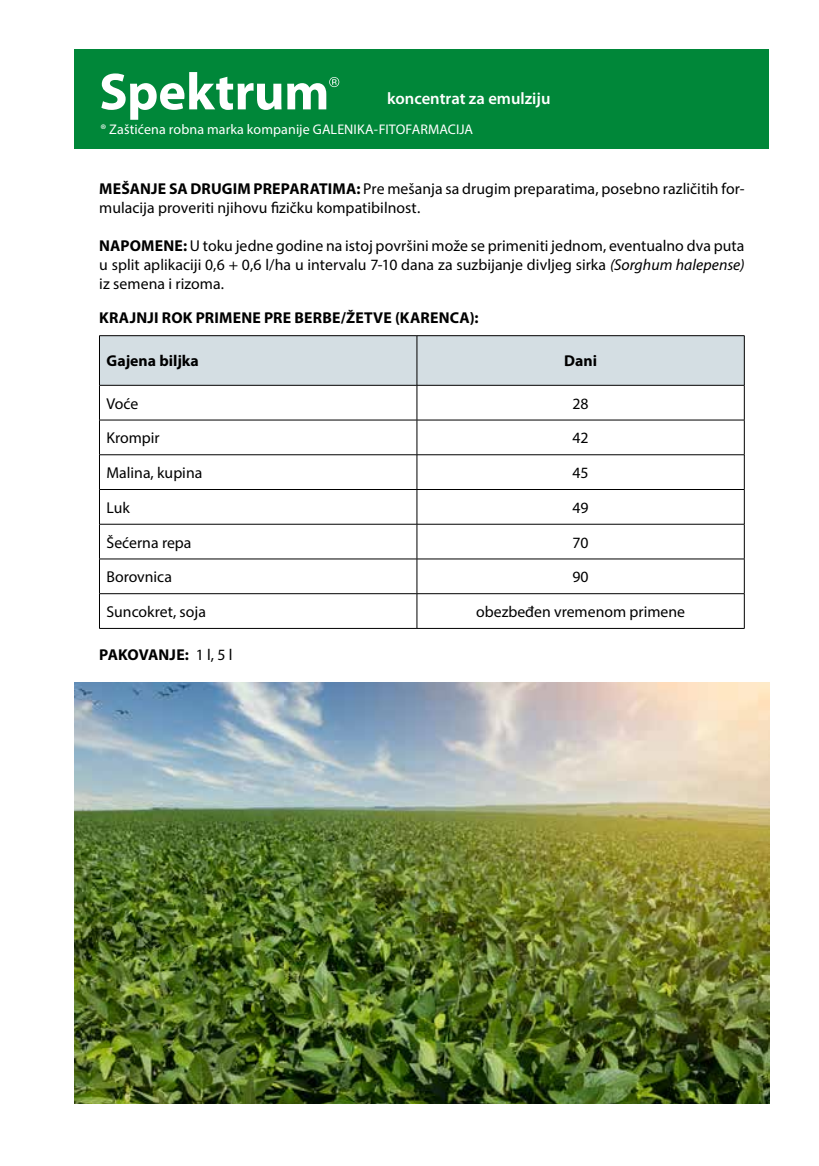
<style>
.page{position:relative;width:819px;height:1166px;background:#fff}
.page>*{position:absolute;margin:0;border:0;box-sizing:border-box;transform-origin:0 0}
.t1{font:700 52.5px "Myriad Pro";letter-spacing:-.005em;color:#fff}
.t2{font:600 16.62px "Myriad Pro";color:#fff}
.t3{font:15.75px/18.9px "Myriad Pro";color:#000}
.t4{font:700 15.75px "Myriad Pro";letter-spacing:.01em;color:#000}
.t5{font:14px "Myriad Pro";letter-spacing:.005em;color:#fff}
.s1{font-weight:700}
.s2{font-style:italic}
.s3{font-weight:400}
</style>
<div class="page">
<div style="left:74px;top:50px;width:695px;height:99px;background:#008739"></div>
<div style="left:100px;top:336px;width:644px;height:49px;background:#d4dee3"></div>
<svg style="left:100px;top:386px;width:644px;height:242px"></svg>
<hr style="left:99px;top:335px;width:318px;height:1px;background:#000">
<hr style="left:99px;top:336px;width:1px;height:49px;background:#000">
<hr style="left:417px;top:335px;width:327px;height:1px;background:#000">
<hr style="left:416px;top:336px;width:1px;height:49px;background:#000">
<hr style="left:744px;top:336px;width:1px;height:49px;background:#000">
<hr style="left:99px;top:385px;width:318px;height:1px;background:#000">
<hr style="left:99px;top:385px;width:1px;height:35px;background:#000">
<hr style="left:417px;top:385px;width:327px;height:1px;background:#000">
<hr style="left:416px;top:385px;width:1px;height:35px;background:#000">
<hr style="left:744px;top:385px;width:1px;height:35px;background:#000">
<hr style="left:99px;top:420px;width:318px;height:1px;background:#000">
<hr style="left:99px;top:420px;width:1px;height:34px;background:#000">
<hr style="left:417px;top:420px;width:327px;height:1px;background:#000">
<hr style="left:416px;top:420px;width:1px;height:34px;background:#000">
<hr style="left:744px;top:420px;width:1px;height:34px;background:#000">
<hr style="left:99px;top:454px;width:318px;height:1px;background:#000">
<hr style="left:99px;top:455px;width:1px;height:34px;background:#000">
<hr style="left:417px;top:454px;width:327px;height:1px;background:#000">
<hr style="left:416px;top:455px;width:1px;height:34px;background:#000">
<hr style="left:744px;top:455px;width:1px;height:34px;background:#000">
<hr style="left:99px;top:489px;width:318px;height:1px;background:#000">
<hr style="left:99px;top:490px;width:1px;height:34px;background:#000">
<hr style="left:417px;top:489px;width:327px;height:1px;background:#000">
<hr style="left:416px;top:490px;width:1px;height:34px;background:#000">
<hr style="left:744px;top:490px;width:1px;height:34px;background:#000">
<hr style="left:99px;top:524px;width:318px;height:1px;background:#000">
<hr style="left:99px;top:524px;width:1px;height:35px;background:#000">
<hr style="left:417px;top:524px;width:327px;height:1px;background:#000">
<hr style="left:416px;top:524px;width:1px;height:35px;background:#000">
<hr style="left:744px;top:524px;width:1px;height:35px;background:#000">
<hr style="left:99px;top:559px;width:318px;height:1px;background:#000">
<hr style="left:99px;top:559px;width:1px;height:34px;background:#000">
<hr style="left:417px;top:559px;width:327px;height:1px;background:#000">
<hr style="left:416px;top:559px;width:1px;height:34px;background:#000">
<hr style="left:744px;top:559px;width:1px;height:34px;background:#000">
<hr style="left:99px;top:593px;width:318px;height:1px;background:#000">
<hr style="left:99px;top:594px;width:1px;height:34px;background:#000">
<hr style="left:417px;top:593px;width:327px;height:1px;background:#000">
<hr style="left:416px;top:594px;width:1px;height:34px;background:#000">
<hr style="left:744px;top:594px;width:1px;height:34px;background:#000">
<hr style="left:99px;top:628px;width:318px;height:1px;background:#000">
<hr style="left:417px;top:628px;width:327px;height:1px;background:#000">
<img style="left:74px;top:682px;width:695px;height:422px">
<svg style="left:329px;top:77px;width:10px;height:10px"></svg>
<h1 class="t1" style="left:99px;top:62px;width:232px">Spektrum</h1>
<p class="t2" style="left:387px;top:89px;width:165px">koncentrat za emulziju</p>
<p class="t5" style="left:100px;top:121px;width:374px">® Zaštićena robna marka kompanije GALENIKA-FITOFARMACIJA</p>
<p class="t3" style="left:99px;top:179px;width:646px"><span class="s1">MEŠANJE SA DRUGIM PREPARATIMA:</span> Pre mešanja sa drugim preparatima, posebno različitih for&shy;mulacija proveriti njihovu fizičku kompatibilnost.</p>
<p class="t3" style="left:99px;top:236px;width:646px;text-align:justify"><span class="s1">NAPOMENE:</span> U toku jedne godine na istoj površini može se primeniti jednom, eventualno dva puta u split aplikaciji 0,6 + 0,6 l/ha u intervalu 7-10 dana za suzbijanje divljeg sirka <span class="s2">(Sorghum halepense) </span>iz semena i rizoma.</p>
<p class="t4" style="left:99px;top:309px;width:381px">KRAJNJI ROK PRIMENE PRE BERBE/ŽETVE (KARENCA):</p>
<p class="t4" style="left:106px;top:352px;width:94px">Gajena biljka</p>
<p class="t4" style="left:564px;top:352px;width:34px">Dani</p>
<p class="t3" style="left:106px;top:394px;width:33px">Voće</p>
<p class="t3" style="left:572px;top:394px;width:18px">28</p>
<p class="t3" style="left:106px;top:428px;width:55px">Krompir</p>
<p class="t3" style="left:572px;top:428px;width:18px">42</p>
<p class="t3" style="left:106px;top:463px;width:97px">Malina, kupina</p>
<p class="t3" style="left:572px;top:463px;width:18px">45</p>
<p class="t3" style="left:106px;top:498px;width:25px">Luk</p>
<p class="t3" style="left:572px;top:498px;width:18px">49</p>
<p class="t3" style="left:106px;top:532px;width:86px">Šećerna repa</p>
<p class="t3" style="left:572px;top:532px;width:18px">70</p>
<p class="t3" style="left:106px;top:567px;width:67px">Borovnica</p>
<p class="t3" style="left:572px;top:567px;width:18px">90</p>
<p class="t3" style="left:106px;top:602px;width:101px">Suncokret, soja</p>
<p class="t3" style="left:476px;top:602px;width:210px">obezbeđen vremenom primene</p>
<p class="t4" style="left:99px;top:646px;width:135px">PAKOVANJE: <span class="s3">1 l, 5 l</span></p>
</div>
